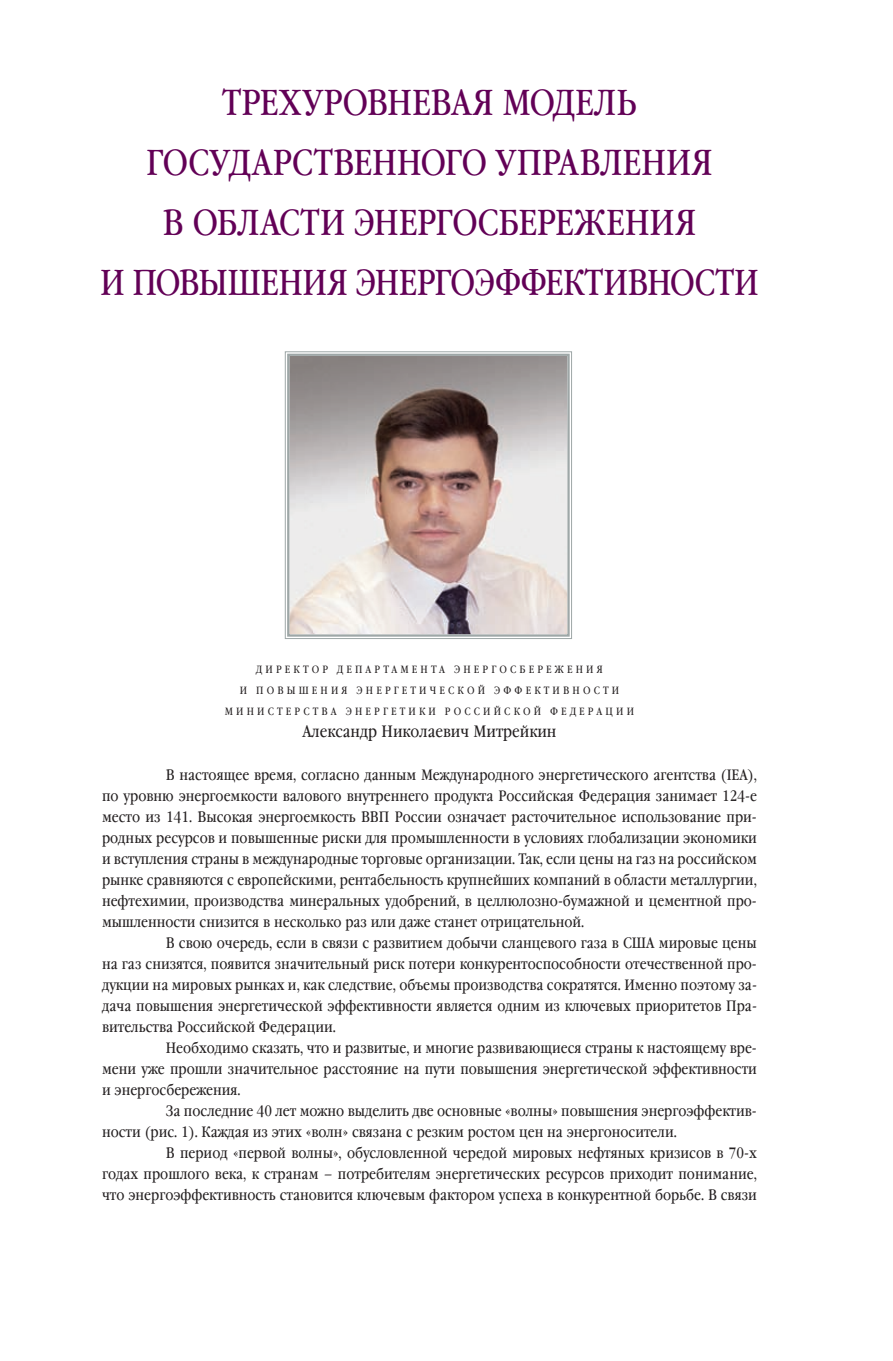
<style>
.page{position:relative;width:893px;height:1361px;background:#fff}
.page>*{position:absolute;margin:0;border:0;box-sizing:border-box;transform-origin:0 0}
.t1{font:36px/60px "Garamond Book Narrow C";letter-spacing:-.005em;color:#620056;text-align:center}
.t2{font:16.5px "Garamond Book Narrow C";color:#231f20}
.t3{font:15px/21px "Garamond Book Narrow C";color:#231f20;text-align:justify}
.t4{font:10.5px/21px "Garamond Book Narrow C";letter-spacing:.3em;color:#231f20}
</style>
<div class="page">
<svg style="left:285px;top:351px;width:287px;height:288px;background:#bfb3b0"></svg>
<div style="left:287px;top:354px;width:283px;height:283px;border:2px solid #9ea7a7"></div>
<h1 class="t1" style="left:100px;top:74px;width:660px">Трехуровневая модель государственного управления<br>в области энергосбережения<br>и повышения энергоэффективности</h1>
<p class="t4" style="left:240px;top:659px;width:363px;text-indent:16px">Директор Департамента энергосбереж ения и повы шения энергетической эфф</p>
<p class="t4" style="left:225px;top:680px;width:411px;text-indent:301px">ективности<br>Министерства энергетики Российской Федерац ии</p>
<p class="t2" style="left:302px;top:722px;width:256px">Александр Николаевич Митрейкин</p>
<p class="t3" style="left:102px;top:765px;width:656px;text-indent:64px">В настоящее время, согласно данным Международного энергетического агентства (IEA), по уровню энергоемкости валового внутреннего продукта Российская Федерация занимает 124-е место из 141. Высокая энергоемкость ВВП</p>
<p class="t3" style="left:395px;top:807px;width:364px">России означает расточительное использование при-</p>
<p class="t3" style="left:102px;top:828px;width:656px">родных ресурсов и повышенные риски для промышленности в условиях глобализации экономики</p>
<p class="t3" style="left:102px;top:849px;width:656px">и вступления страны в международные торговые организации. Так, если цены на газ на российском</p>
<p class="t3" style="left:102px;top:870px;width:656px">рынке сравняются с европейскими, рентабельность крупнейших компаний в области металлургии,</p>
<p class="t3" style="left:102px;top:891px;width:656px">нефтехимии, производства минеральных удобрений, в целлюлозно-бумажной и цементной про-</p>
<p class="t3" style="left:102px;top:912px;width:484px">мышленности снизится в несколько раз или даже станет отрицательной.</p>
<p class="t3" style="left:166px;top:933px;width:592px">В свою очередь, если в связи с развитием добычи сланцевого газа в США мировые цены</p>
<p class="t3" style="left:102px;top:954px;width:656px">на газ снизятся, появится значительный риск потери конкурентоспособности отечественной про-</p>
<p class="t3" style="left:102px;top:975px;width:656px">дукции на мировых рынках и, как следствие, объемы производства сократятся. Именно поэтому за-</p>
<p class="t3" style="left:102px;top:996px;width:656px">дача повышения энергетической эффективности является одним из ключевых приоритетов Пра-</p>
<p class="t3" style="left:102px;top:1017px;width:235px">вительства Российской Федерации.</p>
<p class="t3" style="left:166px;top:1038px;width:593px">Необходимо сказать, что и развитые, и многие развивающиеся страны к настоящему вре-</p>
<p class="t3" style="left:102px;top:1059px;width:656px">мени уже прошли значительное расстояние на пути повышения энергетической эффективности</p>
<p class="t3" style="left:102px;top:1080px;width:140px">и энергосбережения.</p>
<p class="t3" style="left:166px;top:1101px;width:593px">За последние 40 лет можно выделить две основные «волны» повышения энергоэффектив-</p>
<p class="t3" style="left:102px;top:1122px;width:576px">ности (рис. 1). Каждая из этих «волн» связана с резким ростом цен на энергоносители.</p>
<p class="t3" style="left:166px;top:1143px;width:593px">В период «первой волны», обусловленной чередой мировых нефтяных кризисов в 70-х</p>
<p class="t3" style="left:102px;top:1164px;width:656px">годах прошлого века, к странам – потребителям энергетических ресурсов приходит понимание,</p>
<p class="t3" style="left:102px;top:1185px;width:656px">что энергоэффективность становится ключевым фактором успеха в конкурентной борьбе. В связи</p>
</div>
